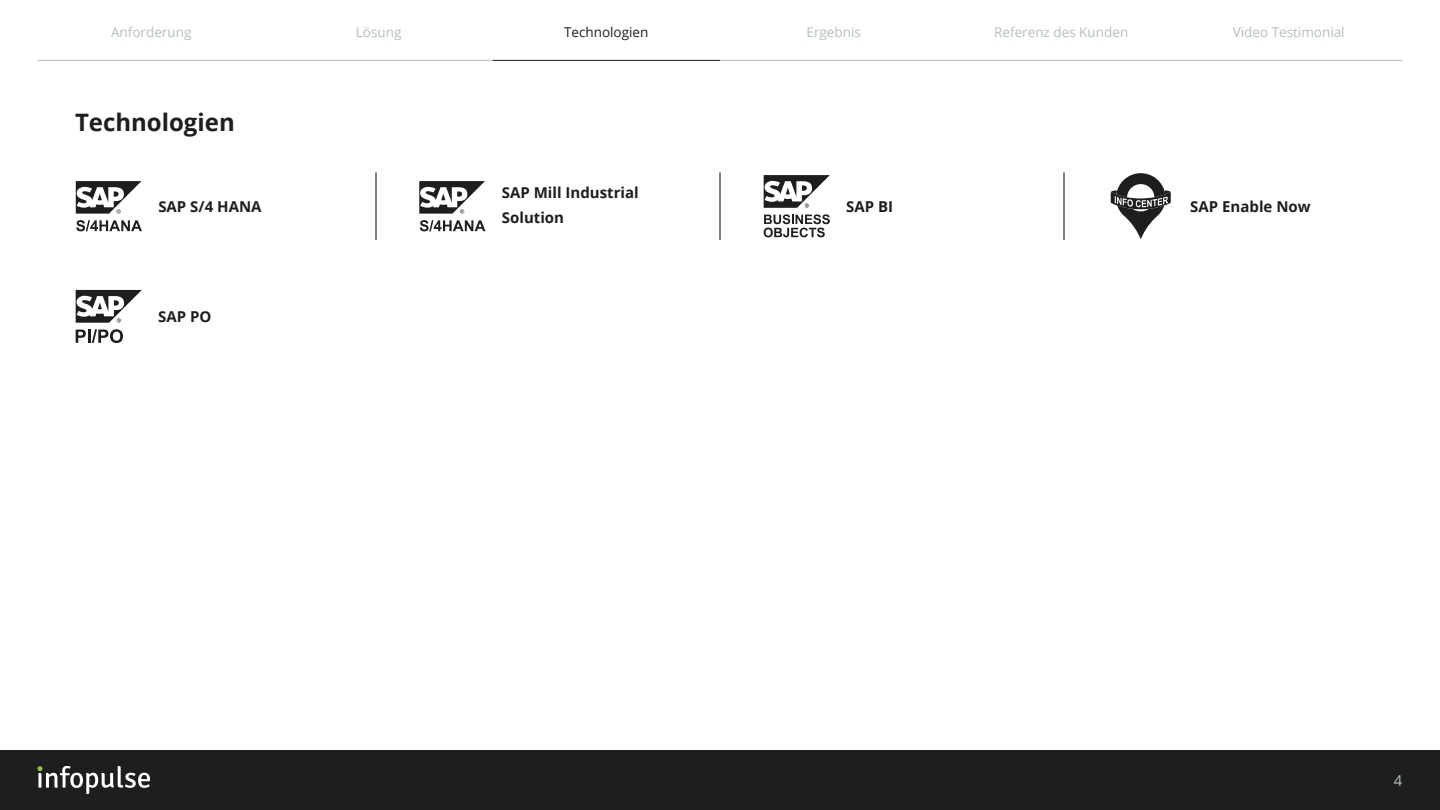
<style>
.page{position:relative;width:1440px;height:810px;background:#fff}
.page>*{position:absolute;margin:0;border:0;box-sizing:border-box;transform-origin:0 0}
.t1{font:700 24px "Open Sans";color:#1d1e1e}
.t2{font:700 15px/24.8px "Open Sans";color:#1d1e1e}
.t3{font:15px "Open Sans";color:#b5bec0}
.t4{font:13.5px "Open Sans";color:#b5bec0}
.t5{font:13.5px "Open Sans";color:#1d1e1e}
</style>
<div class="page">
<div style="left:0;top:750px;width:1440px;height:60px;background:#1d1e1e"></div>
<svg style="left:37px;top:766px;width:113px;height:28px"></svg>
<svg style="left:1111px;top:173px;width:60px;height:66px"></svg>
<svg style="left:764px;top:175px;width:66px;height:33px"></svg>
<svg style="left:764px;top:214px;width:66px;height:24px"></svg>
<hr style="left:1064px;top:172px;width:1px;height:68px;background:#000">
<svg style="left:420px;top:220px;width:65px;height:11px"></svg>
<svg style="left:419px;top:181px;width:66px;height:33px"></svg>
<svg style="left:76px;top:220px;width:66px;height:11px"></svg>
<svg style="left:76px;top:181px;width:66px;height:33px"></svg>
<hr style="left:720px;top:172px;width:1px;height:68px;background:#000">
<hr style="left:376px;top:172px;width:1px;height:68px;background:#000">
<svg style="left:76px;top:290px;width:66px;height:33px"></svg>
<svg style="left:76px;top:329px;width:47px;height:14px"></svg>
<hr style="left:38px;top:60px;width:227px;height:1px;background:#b5bec0">
<hr style="left:493px;top:60px;width:227px;height:1px;background:#1d1e1e">
<hr style="left:947px;top:60px;width:228px;height:1px;background:#b5bec0">
<hr style="left:265px;top:60px;width:227px;height:1px;background:#b5bec0">
<hr style="left:720px;top:60px;width:227px;height:1px;background:#b5bec0">
<hr style="left:1175px;top:60px;width:227px;height:1px;background:#b5bec0">
<p class="t4" style="left:111px;top:22px;width:82px">Anforderung</p>
<p class="t4" style="left:356px;top:22px;width:47px">Lösung</p>
<p class="t5" style="left:564px;top:22px;width:86px">Technologien</p>
<p class="t4" style="left:807px;top:22px;width:56px">Ergebnis</p>
<p class="t4" style="left:994px;top:22px;width:136px">Referenz des Kunden</p>
<p class="t4" style="left:1233px;top:22px;width:113px">Video Testimonial</p>
<h1 class="t1" style="left:75px;top:105px;width:161px">Technologien</h1>
<p class="t2" style="left:158px;top:194px;width:105px">SAP S/4 HANA</p>
<p class="t2" style="left:158px;top:304px;width:55px">SAP PO</p>
<p class="t2" style="left:502px;top:180px;width:138px">SAP Mill Industrial<br>Solution</p>
<p class="t2" style="left:846px;top:194px;width:48px">SAP BI</p>
<p class="t2" style="left:1190px;top:194px;width:122px">SAP Enable Now</p>
<p class="t3" style="left:1394px;top:770px;width:10px">4</p>
</div>
